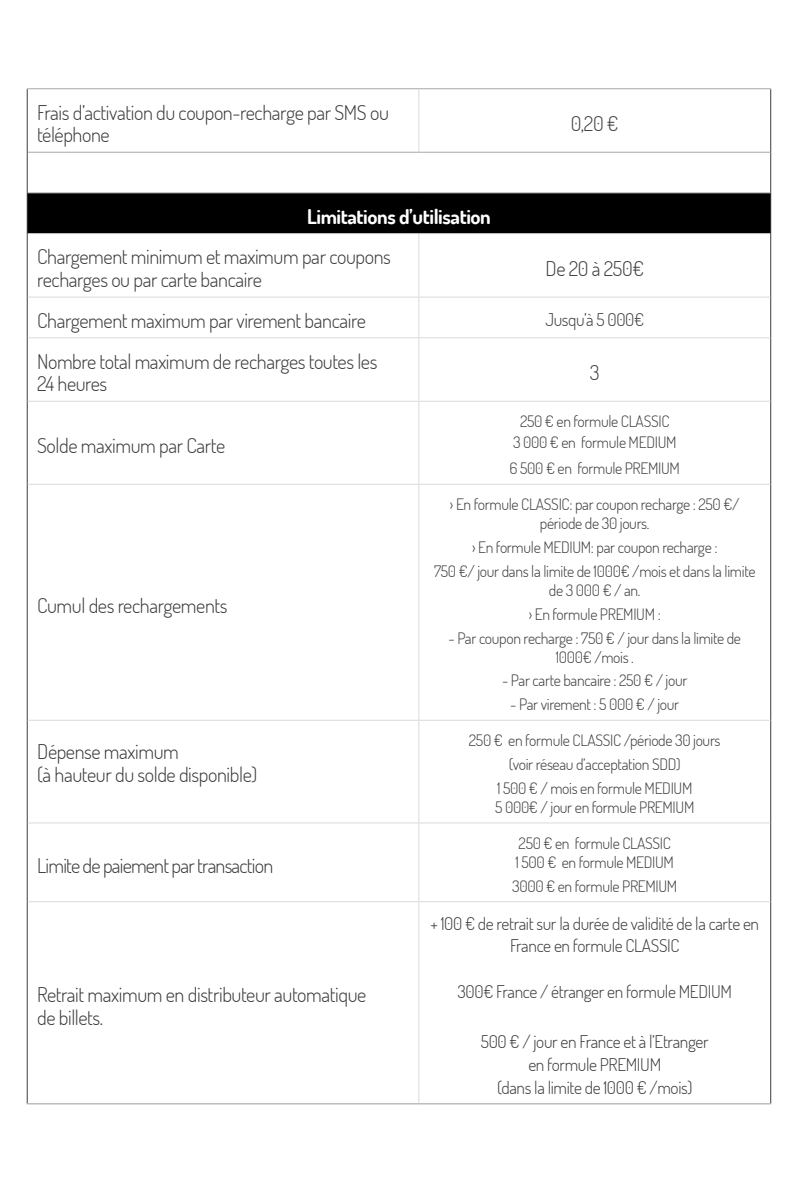
<style>
.page{position:relative;width:794px;height:1191px;background:#fff}
.page>*{position:absolute;margin:0;border:0;box-sizing:border-box;transform-origin:0 0}
.t1{font:300 20.3px/22.8px "Dosis";letter-spacing:-.02em;color:#3c3c3b}
.t2{font:300 20.3px "Dosis";letter-spacing:-.04em;color:#3c3c3b}
.t3{font:700 20.3px "Dosis";letter-spacing:-.02em;color:#fff}
.t4{font:300 17.5px/22.8px "Dosis";letter-spacing:-.02em;color:#3c3c3b;text-align:center}
.t5{font:300 15.75px/23.8px "Dosis";letter-spacing:-.02em;color:#3c3c3b;text-align:center}
</style>
<div class="page">
<div style="left:27px;top:193px;width:743px;height:41px;background:#000"></div>
<hr style="left:27px;top:89px;width:1px;height:63px;background:#3c3c3b">
<hr style="left:770px;top:89px;width:1px;height:63px;background:#3c3c3b">
<hr style="left:27px;top:234px;width:1px;height:63px;background:#3c3c3b">
<hr style="left:770px;top:234px;width:1px;height:63px;background:#3c3c3b">
<hr style="left:27px;top:297px;width:1px;height:41px;background:#3c3c3b">
<hr style="left:770px;top:297px;width:1px;height:41px;background:#3c3c3b">
<hr style="left:27px;top:338px;width:1px;height:63px;background:#3c3c3b">
<hr style="left:770px;top:338px;width:1px;height:63px;background:#3c3c3b">
<hr style="left:27px;top:401px;width:1px;height:83px;background:#3c3c3b">
<hr style="left:770px;top:401px;width:1px;height:83px;background:#3c3c3b">
<hr style="left:27px;top:484px;width:1px;height:236px;background:#3c3c3b">
<hr style="left:770px;top:484px;width:1px;height:236px;background:#3c3c3b">
<hr style="left:27px;top:720px;width:1px;height:103px;background:#3c3c3b">
<hr style="left:770px;top:720px;width:1px;height:103px;background:#3c3c3b">
<hr style="left:27px;top:823px;width:1px;height:78px;background:#3c3c3b">
<hr style="left:770px;top:823px;width:1px;height:78px;background:#3c3c3b">
<hr style="left:27px;top:901px;width:1px;height:202px;background:#3c3c3b">
<hr style="left:770px;top:901px;width:1px;height:202px;background:#3c3c3b">
<hr style="left:27px;top:193px;width:1px;height:41px;background:#3c3c3b">
<hr style="left:27px;top:88px;width:392px;height:1px;background:#a8a8a7">
<hr style="left:419px;top:88px;width:352px;height:1px;background:#a8a8a7">
<hr style="left:418px;top:89px;width:1px;height:63px;background:#dadada">
<hr style="left:418px;top:234px;width:1px;height:63px;background:#dadada">
<hr style="left:28px;top:296px;width:391px;height:2px;background:#dadada">
<hr style="left:419px;top:296px;width:351px;height:2px;background:#dadada">
<hr style="left:418px;top:297px;width:1px;height:40px;background:#dadada">
<hr style="left:28px;top:337px;width:391px;height:1px;background:#dadada">
<hr style="left:419px;top:337px;width:351px;height:1px;background:#dadada">
<hr style="left:418px;top:338px;width:1px;height:63px;background:#dadada">
<hr style="left:28px;top:401px;width:391px;height:1px;background:#dadada">
<hr style="left:419px;top:401px;width:351px;height:1px;background:#dadada">
<hr style="left:418px;top:402px;width:1px;height:82px;background:#dadada">
<hr style="left:28px;top:484px;width:391px;height:1px;background:#dadada">
<hr style="left:419px;top:484px;width:351px;height:1px;background:#dadada">
<hr style="left:418px;top:485px;width:1px;height:235px;background:#dadada">
<hr style="left:28px;top:719px;width:391px;height:2px;background:#dadada">
<hr style="left:419px;top:719px;width:351px;height:2px;background:#dadada">
<hr style="left:418px;top:720px;width:1px;height:102px;background:#dadada">
<hr style="left:28px;top:822px;width:391px;height:1px;background:#dadada">
<hr style="left:419px;top:822px;width:351px;height:1px;background:#dadada">
<hr style="left:418px;top:823px;width:1px;height:78px;background:#dadada">
<hr style="left:28px;top:901px;width:391px;height:1px;background:#dadada">
<hr style="left:419px;top:901px;width:351px;height:1px;background:#dadada">
<hr style="left:418px;top:902px;width:1px;height:201px;background:#dadada">
<hr style="left:770px;top:152px;width:1px;height:41px;background:#3c3c3b">
<hr style="left:770px;top:193px;width:1px;height:41px;background:#3c3c3b">
<hr style="left:28px;top:192px;width:391px;height:1px;background:#9d9d9c">
<hr style="left:419px;top:192px;width:351px;height:1px;background:#9d9d9c">
<hr style="left:27px;top:1103px;width:392px;height:1px;background:#9d9d9c">
<hr style="left:419px;top:1103px;width:352px;height:1px;background:#9d9d9c">
<hr style="left:28px;top:233px;width:391px;height:1px;background:#dadada">
<hr style="left:419px;top:233px;width:351px;height:1px;background:#dadada">
<hr style="left:28px;top:152px;width:391px;height:1px;background:#a8a8a7">
<hr style="left:419px;top:152px;width:351px;height:1px;background:#a8a8a7">
<hr style="left:27px;top:152px;width:1px;height:41px;background:#3c3c3b">
<p class="t1" style="left:37px;top:100px;width:353px">Frais d’activation du coupon-recharge par SMS ou téléphone</p>
<p class="t3" style="left:307px;top:203px;width:185px">Limitations d’utilisation</p>
<p class="t1" style="left:37px;top:245px;width:355px">Chargement minimum et maximum par coupons recharges ou par carte bancaire</p>
<p class="t1" style="left:571px;top:112px;width:49px">0,20 €</p>
<p class="t1" style="left:545px;top:256px;width:100px">De 20 à 250€</p>
<p class="t1" style="left:37px;top:308px;width:330px">Chargement maximum par virement bancaire</p>
<p class="t4" style="left:545px;top:308px;width:100px">Jusqu’à 5 000€</p>
<p class="t1" style="left:37px;top:349px;width:342px">Nombre total maximum de recharges toutes les<br>24 heures</p>
<p class="t1" style="left:590px;top:360px;width:11px">3</p>
<p class="t1" style="left:37px;top:434px;width:189px">Solde maximum par Carte</p>
<p class="t1" style="left:37px;top:593px;width:192px">Cumul des rechargements</p>
<p class="t5" style="left:513px;top:411px;width:165px;line-height:21px">250 € en formule CLASSIC<br>3 000 € en formule MEDIUM</p>
<p class="t5" style="left:509px;top:456px;width:172px">6 500 € en formule PREMIUM</p>
<p class="t5" style="left:450px;top:495px;width:291px;line-height:18.9px">› En formule CLASSIC: par coupon recharge : 250 €/ période de 30 jours.</p>
<p class="t5" style="left:434px;top:535px;width:323px">› En formule MEDIUM: par coupon recharge :<br>750 €/ jour dans la limite de 1000€ /mois et dans la limite</p>
<p class="t5" style="left:529px;top:578px;width:134px">de 3 000 € / an.<br>› En formule PREMIUM :</p>
<p class="t5" style="left:448px;top:628px;width:294px;line-height:18.9px">- Par coupon recharge : 750 € / jour dans la limite de<br>1000€ /mois .</p>
<p class="t5" style="left:502px;top:668px;width:187px">- Par carte bancaire : 250 € / jour</p>
<p class="t5" style="left:510px;top:692px;width:170px">- Par virement : 5 000 € / jour</p>
<p class="t1" style="left:37px;top:740px;width:222px">Dépense maximum<br>(à hauteur du solde disponible)</p>
<p class="t5" style="left:469px;top:728px;width:253px">250 € en formule CLASSIC /période 30 jours (voir réseau d’acceptation SDD)<br>1 500 € / mois en formule MEDIUM</p>
<p class="t5" style="left:495px;top:795px;width:201px">5 000€ / jour en formule PREMIUM</p>
<p class="t2" style="left:37px;top:852px;width:238px">Limite de paiement par transaction</p>
<p class="t1" style="left:37px;top:982px;width:331px">Retrait maximum en distributeur automatique de billets.</p>
<p class="t5" style="left:515px;top:833px;width:160px;line-height:18.9px;text-align:left">250 € en formule CLASSIC<br>1 500 € en formule MEDIUM</p>
<p class="t5" style="left:512px;top:873px;width:167px">3000 € en formule PREMIUM</p>
<p class="t4" style="left:430px;top:911px;width:330px">+ 100 € de retrait sur la durée de validité de la carte en<br>France en formule CLASSIC</p>
<p class="t4" style="left:457px;top:979px;width:276px">300€ France / étranger en formule MEDIUM</p>
<p class="t4" style="left:481px;top:1030px;width:229px">500 € / jour en France et à l’Etranger en formule PREMIUM<br>(dans la limite de 1000 € /mois)</p>
</div>
